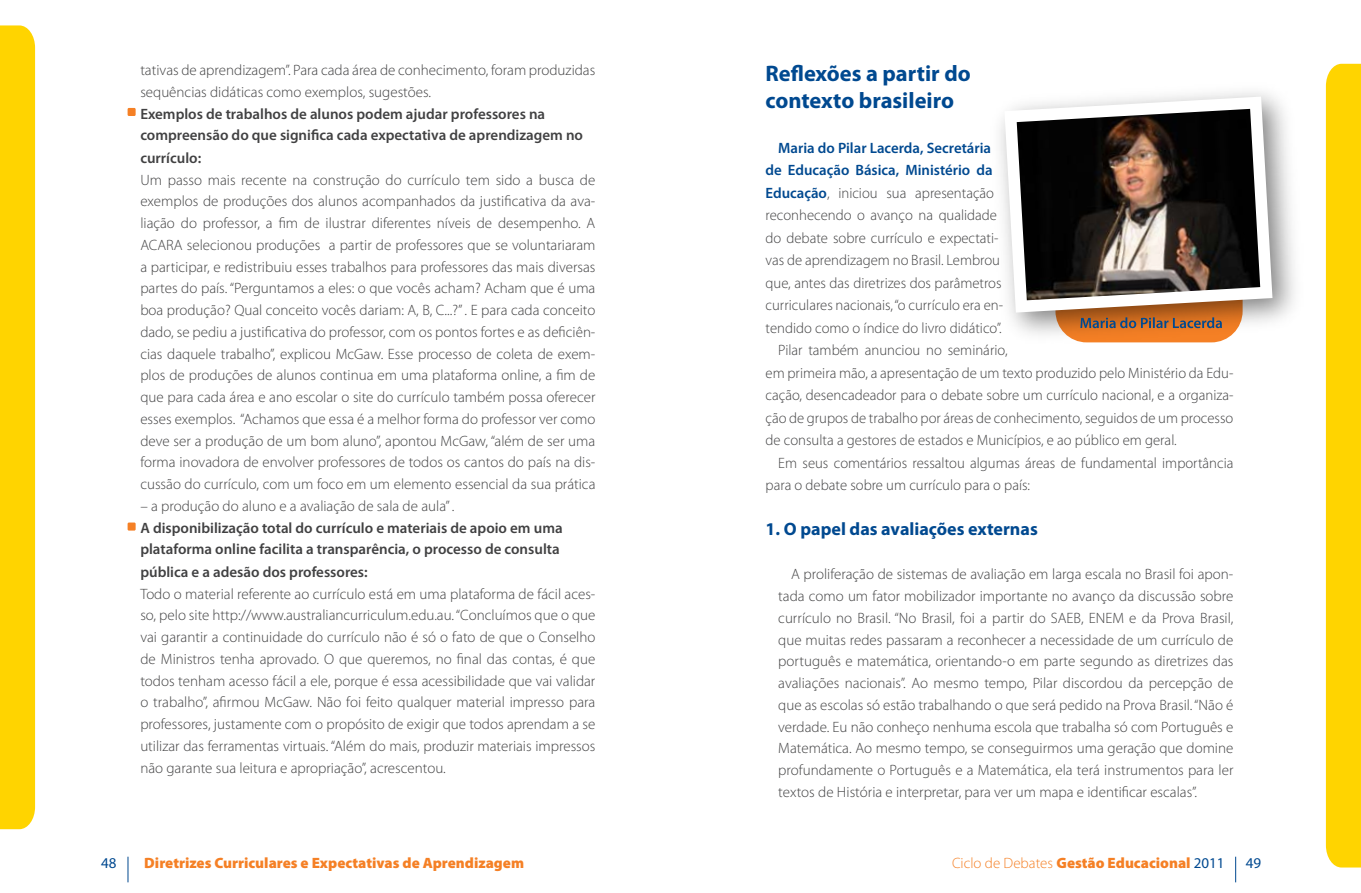
<style>
.page{position:relative;width:1361px;height:893px;background:#fff}
.page>*{position:absolute;margin:0;border:0;box-sizing:border-box;transform-origin:0 0}
.t1{font:700 22.5px/27px "Myriad Pro";color:#004990}
.t2{font:700 18px "Myriad Pro";color:#004990}
.t3{font:300 15px/21.8px "Myriad Pro";color:#414142;text-align:justify}
.t4{font:600 15px/22px "Myriad Pro";color:#414142}
.t5{font:900 15px "Myriad Pro";color:#f58025}
.t6{font:600 15px "Myriad Pro";color:#004990}
.t7{font:15px "Myriad Pro";color:#004990}
.s1{font-weight:600;color:#004990}
.s2{font-weight:300}
.s3{font-weight:400;color:#004990}
</style>
<div class="page">
<svg style="left:1235px;top:857px;width:1px;height:25px"></svg>
<svg style="left:128px;top:857px;width:1px;height:25px"></svg>
<div style="left:1326px;top:64px;width:35px;height:803px;background:#ffd400"></div>
<div style="left:128px;top:108px;width:8px;height:8px;background:#f58025"></div>
<div style="left:128px;top:522px;width:8px;height:9px;background:#f58025"></div>
<div style="left:990px;top:82px;width:313px;height:262px;background:#000;opacity:.5"></div>
<svg style="left:1004px;top:97px;width:268px;height:216px"></svg>
<img style="left:1016px;top:109px;width:244px;height:191px">
<div style="left:0;top:25px;width:35px;height:804px;background:#ffd400"></div>
<svg style="left:1080px;top:317px;width:142px;height:11px;background:#8c6246"></svg>
<p class="t3" style="left:140px;top:59px;width:456px">tativas de aprendizagem”. Para cada área de conhecimento, foram produzidas sequências didáticas como exemplos, sugestões.</p>
<p class="t4" style="left:140px;top:102px;width:444px">Exemplos de trabalhos de alunos podem ajudar professores na compreensão do que significa cada expectativa de aprendizagem no currículo:</p>
<p class="t3" style="left:140px;top:169px;width:457px">Um passo mais recente na construção do currículo tem sido a busca de exemplos de produções dos alunos acompanhados da justificativa da ava&shy;liação do professor, a fim de ilustrar diferentes níveis de desempenho. A ACARA selecionou produções a partir de professores que se voluntariaram a participar, e redistribuiu esses trabalhos para professores das mais diversas partes do país. “Perguntamos a eles: o que vocês acham? Acham que é uma boa produção? Qual conceito vocês dariam: A, B, C...?” . E para cada conceito dado, se pediu a justificativa do professor, com os pontos fortes e as deficiên&shy;cias daquele trabalho”, explicou McGaw. Esse processo de coleta de exem&shy;plos de produções de alunos continua em uma plataforma online, a fim de que para cada área e ano escolar o site do currículo também possa oferecer esses exemplos. “Achamos que essa é a melhor forma do professor ver como deve ser a produção de um bom aluno”, apontou McGaw, “além de ser uma forma inovadora de envolver professores de todos os cantos do país na dis&shy;cussão do currículo, com um foco em um elemento essencial da sua prática</p>
<p class="t3" style="left:140px;top:495px;width:315px">– a produção do aluno e a avaliação de sala de aula” .</p>
<p class="t4" style="left:140px;top:516px;width:424px">A disponibilização total do currículo e materiais de apoio em uma plataforma online facilita a transparência, o processo de consulta pública e a adesão dos professores:</p>
<p class="t3" style="left:140px;top:583px;width:457px">Todo o material referente ao currículo está em uma plataforma de fácil aces&shy;so, pelo site http://www.australiancurriculum.edu.au. “Concluímos que o que vai garantir a continuidade do currículo não é só o fato de que o Conselho de Ministros tenha aprovado. O que queremos, no final das contas, é que todos tenham acesso fácil a ele, porque é essa acessibilidade que vai validar o trabalho”, afirmou McGaw. Não foi feito qualquer material impresso para professores, justamente com o propósito de exigir que todos aprendam a se utilizar das ferramentas virtuais. “Além do mais, produzir materiais impressos não garante sua leitura e apropriação”, acrescentou.</p>
<h1 class="t1" style="left:765px;top:59px;width:207px">Reflexões a partir do contexto brasileiro</h1>
<p class="t6" style="left:778px;top:138px;width:214px">Maria do Pilar Lacerda, Secretária</p>
<p class="t6" style="left:765px;top:161px;width:228px">de Educação Básica, Ministério da</p>
<p class="t3" style="left:765px;top:182px;width:230px"><span class="s1">Educação</span>, iniciou sua apresentação</p>
<p class="t3" style="left:765px;top:204px;width:233px">reconhecendo o avanço na qualidade</p>
<p class="t3" style="left:765px;top:227px;width:234px">do debate sobre currículo e expectati-</p>
<p class="t3" style="left:765px;top:249px;width:236px">vas de aprendizagem no Brasil. Lembrou</p>
<p class="t3" style="left:765px;top:272px;width:238px">que, antes das diretrizes dos parâmetros</p>
<p class="t3" style="left:765px;top:294px;width:239px">curriculares nacionais, “o currículo era en-</p>
<p class="t3" style="left:765px;top:317px;width:238px">tendido como o índice do livro didático”.</p>
<p class="t3" style="left:778px;top:339px;width:231px">Pilar também anunciou no seminário,</p>
<p class="t3" style="left:765px;top:362px;width:469px">em primeira mão, a apresentação de um texto produzido pelo Ministério da Edu-</p>
<p class="t3" style="left:765px;top:384px;width:469px">cação, desencadeador para o debate sobre um currículo nacional, e a organiza-</p>
<p class="t3" style="left:765px;top:407px;width:469px">ção de grupos de trabalho por áreas de conhecimento, seguidos de um processo</p>
<p class="t3" style="left:765px;top:429px;width:413px">de consulta a gestores de estados e Municípios, e ao público em geral.</p>
<p class="t3" style="left:778px;top:452px;width:456px">Em seus comentários ressaltou algumas áreas de fundamental importância</p>
<p class="t3" style="left:765px;top:474px;width:266px">para o debate sobre um currículo para o país:</p>
<p class="t2" style="left:765px;top:517px;width:274px">1. O papel das avaliações externas</p>
<p class="t3" style="left:778px;top:563px;width:457px;text-indent:13px">A proliferação de sistemas de avaliação em larga escala no Brasil foi apon&shy;tada como um fator mobilizador importante no avanço da discussão sobre currículo no Brasil. “No Brasil, foi a partir do SAEB, ENEM e da Prova Brasil, que muitas redes passaram a reconhecer a necessidade de um currículo de português e matemática, orientando-o em parte segundo as diretrizes das avaliações nacionais”. Ao mesmo tempo, Pilar discordou da percepção de que as escolas só estão trabalhando o que será pedido na Prova Brasil. “Não é verdade. Eu não conheço nenhuma escola que trabalha só com Português e Matemática. Ao mesmo tempo, se conseguirmos uma geração que domine profundamente o Português e a Matemática, ela terá instrumentos para ler textos de História e interpretar, para ver um mapa e identificar escalas”.</p>
<p class="t7" style="left:101px;top:853px;width:17px">48</p>
<p class="t5" style="left:144px;top:853px;width:381px">Diretrizes Curriculares e Expectativas de Aprendizagem</p>
<p class="t5" style="left:952px;top:853px;width:274px"><span class="s2">Ciclo de Debates</span> Gestão Educacional <span class="s3">2011</span></p>
<p class="t7" style="left:1245px;top:853px;width:17px">49</p>
</div>
